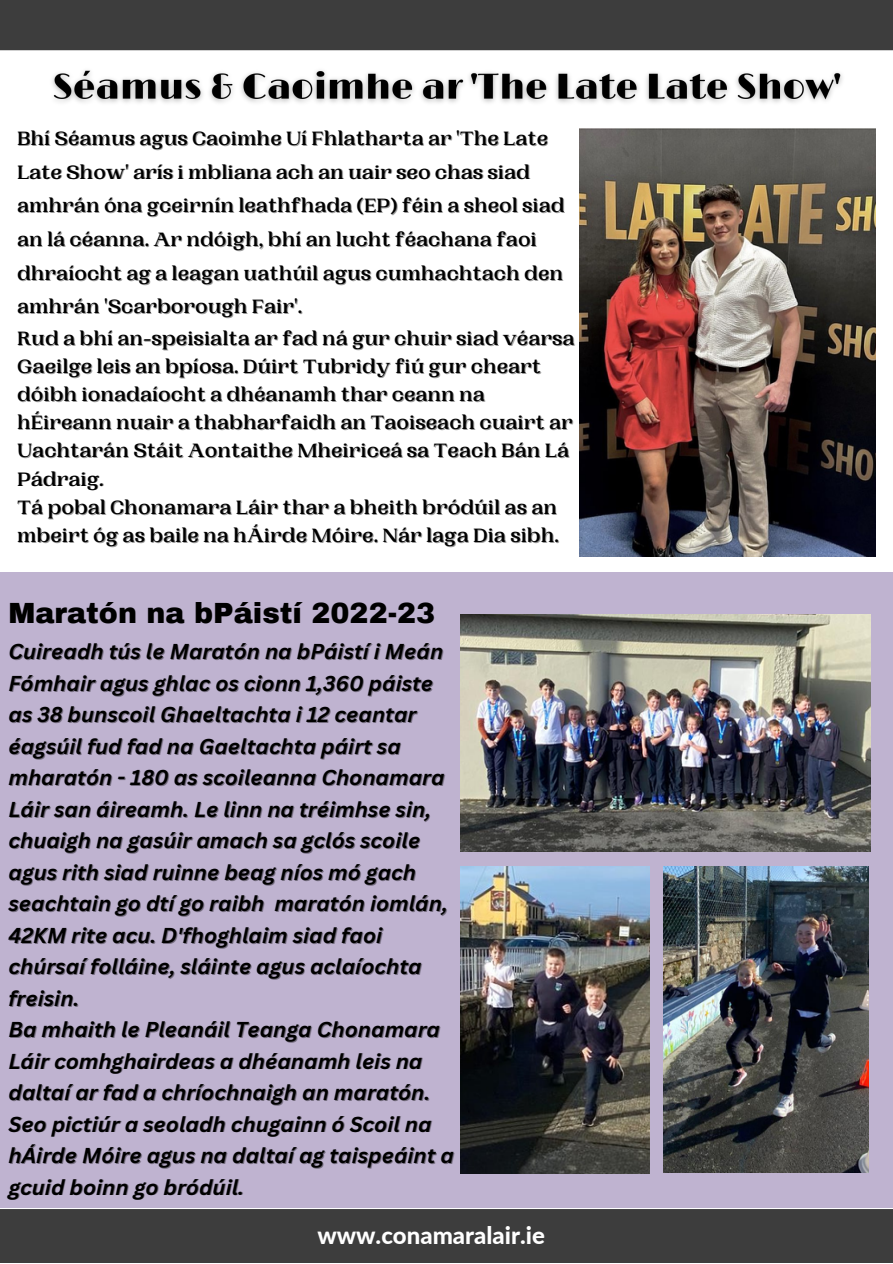
<style>
.page{position:relative;width:893px;height:1264px;background:#fff}
.page>*{position:absolute;margin:0;border:0;box-sizing:border-box;transform-origin:0 0}
.t1{font:900 28.5px "Archivo";color:#000}
.t2{font:800 24px "Lato";color:#fff}
.t3{font:italic 700 21px/31.5px "Canva Sans";color:#000}
.t4{font:700 20.25px/28px "PP Woodland";color:#000}
</style>
<div class="page">
<div style="left:0;top:1208px;width:892px;height:54px;background:#3d3d3d"></div>
<div style="left:0;top:0;width:892px;height:50px;background:#3d3d3d"></div>
<img style="left:579px;top:128px;width:296px;height:428px">
<img style="left:52px;top:70px;width:790px;height:33px">
<div style="left:0;top:572px;width:892px;height:635px;background:#bfb3d0"></div>
<img style="left:461px;top:614px;width:409px;height:237px">
<img style="left:461px;top:866px;width:188px;height:307px">
<img style="left:663px;top:866px;width:205px;height:306px">
<p class="t4" style="left:17px;top:122px;width:549px;line-height:33.8px">Bhí Séamus agus Caoimhe Uí Fhlatharta ar 'The Late Late Show' arís i mbliana ach an uair seo chas siad amhrán óna gceirnín leathfhada (EP) féin a sheol siad an lá céanna. Ar ndóigh, bhí an lucht féachana faoi dhraíocht ag a leagan uathúil agus cumhachtach den amhrán 'Scarborough Fair'.</p>
<p class="t4" style="left:17px;top:325px;width:559px">Rud a bhí an-speisialta ar fad ná gur chuir siad véarsa Gaeilge leis an bpíosa. Dúirt Tubridy fiú gur cheart dóibh ionadaíocht a dhéanamh thar ceann na hÉireann nuair a thabharfaidh an Taoiseach cuairt ar Uachtarán Stáit Aontaithe Mheiriceá sa Teach Bán Lá Pádraig.<br>Tá pobal Chonamara Láir thar a bheith bródúil as an mbeirt óg as baile na hÁirde Móire. Nár laga Dia sibh.</p>
<h1 class="t1" style="left:9px;top:597px;width:428px">Maratón na bPáistí 2022-23</h1>
<p class="t3" style="left:8px;top:635px;width:447px">Cuireadh tús le Maratón na bPáistí i Meán Fómhair agus ghlac os cionn 1,360 páiste as 38 bunscoil Ghaeltachta i 12 ceantar éagsúil fud fad na Gaeltachta páirt sa mharatón - 180 as scoileanna Chonamara Láir san áireamh. Le linn na tréimhse sin, chuaigh na gasúir amach sa gclós scoile agus rith siad ruinne beag níos mó gach seachtain go dtí go raibh maratón iomlán, 42KM rite acu. D'fhoghlaim siad faoi chúrsaí folláine, sláinte agus aclaíochta freisin.<br>Ba mhaith le Pleanáil Teanga Chonamara Láir comhghairdeas a dhéanamh leis na daltaí ar fad a chríochnaigh an maratón.<br>Seo pictiúr a seoladh chugainn ó Scoil na hÁirde Móire agus na daltaí ag taispeáint a gcuid boinn go bródúil.</p>
<p class="t2" style="left:317px;top:1219px;width:229px">www.conamaralair.ie</p>
</div>
